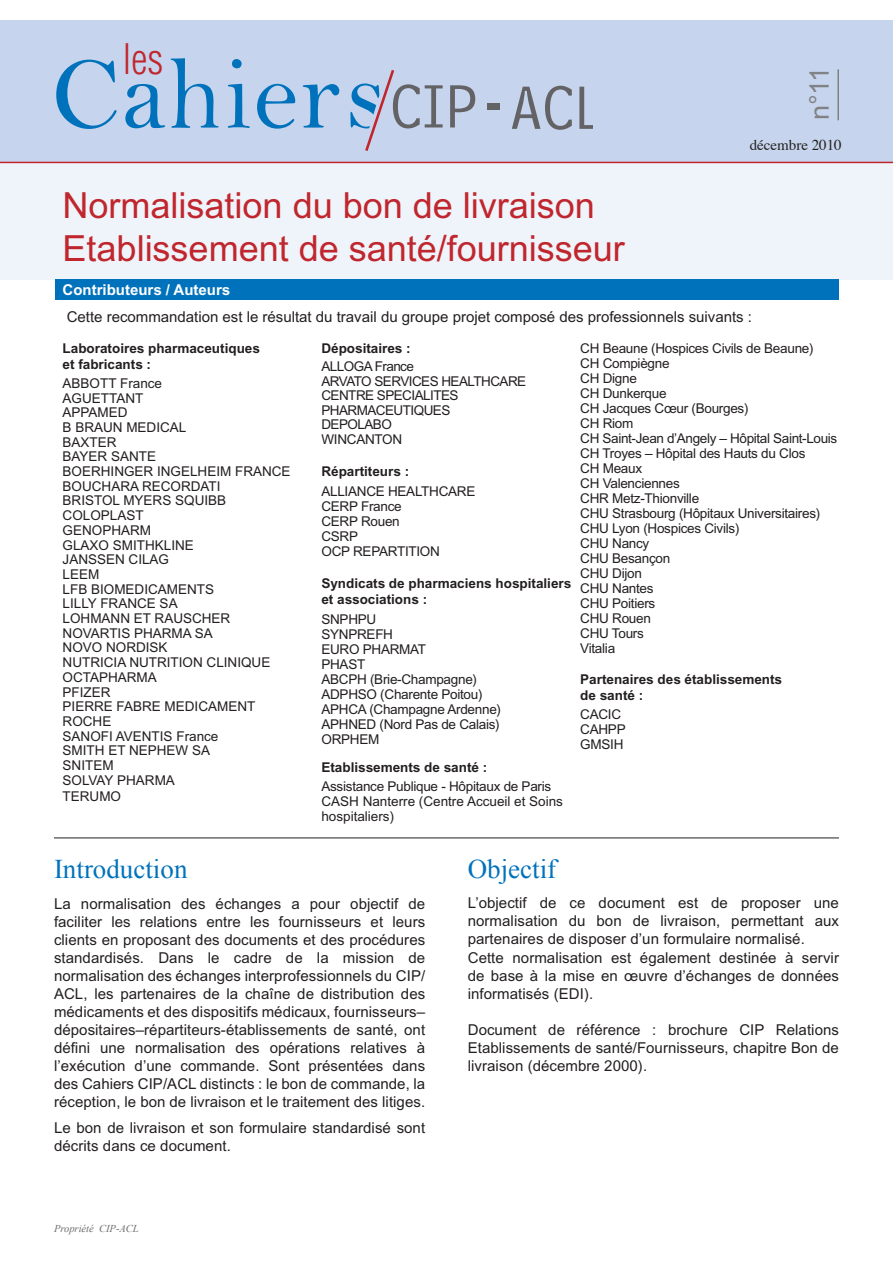
<style>
.page{position:relative;width:893px;height:1263px;background:#fff}
.page>*{position:absolute;margin:0;border:0;box-sizing:border-box;transform-origin:0 0}
.t1{font:300 64.65px "Bell Design";letter-spacing:.02em;color:#636366}
.t2{font:300 condensed 41.1px "Helvetica";color:#c0262d}
.t3{font:36px/43.2px "Arial MT Std";color:#c0262d}
.t4{font:27px "Times New Roman";color:#0072bc}
.t5{font:27px "Arial MT Std";color:#808285}
.t6{font:15px/18px "Arial MT Std";letter-spacing:.005em;color:#231f20;text-align:justify}
.t7{font:700 15px "Arial MT Std";color:#fff}
.t8{font:15px "Times";color:#231f20}
.t9{font:13.5px/15px "Arial MT Std";letter-spacing:-.02em;color:#231f20}
.t10{font:13.5px/14.7px "Arial MT Std";color:#231f20}
.t11{font:700 13.5px/16.2px "Arial MT Std";color:#231f20}
.t12{font:13.5px/14.5px "Arial MT Std";letter-spacing:-.04em;color:#231f20}
.t13{font:italic 10.5px "Times New Roman";color:#6c6d70}
</style>
<div class="page">
<div style="left:0;top:163px;width:893px;height:117px;background:#eff4fa"></div>
<div style="left:0;top:20px;width:893px;height:143px;background:#c6d5ed"></div>
<div style="left:55px;top:280px;width:783px;height:20px;background:#0072bc"></div>
<svg style="left:56px;top:60px;width:61px;height:69px"></svg>
<svg style="left:125px;top:84px;width:40px;height:44px"></svg>
<svg style="left:171px;top:58px;width:48px;height:70px"></svg>
<svg style="left:228px;top:59px;width:22px;height:69px"></svg>
<svg style="left:257px;top:84px;width:38px;height:45px"></svg>
<svg style="left:303px;top:84px;width:36px;height:44px"></svg>
<svg style="left:350px;top:70px;width:45px;height:81px"></svg>
<div style="left:487px;top:103px;width:13px;height:7px;background:#636366"></div>
<hr style="left:837px;top:69px;width:2px;height:51px;background:#808285">
<hr style="left:54px;top:838px;width:785px;height:1px;background:#231f20">
<hr style="left:0;top:162px;width:893px;height:1px;background:#c0262d">
<h2 class="t2" style="left:122px;top:33px;width:43px">les</h2>
<h1 class="t1" style="left:390px;top:69px;width:88px">CIP</h1>
<h1 class="t1" style="left:510px;top:70px;width:92px">ACL</h1>
<h3 class="t3" style="left:63px;top:183px;width:564px">Normalisation du bon de livraison<br>Etablissement de santé/fournisseur</h3>
<h3 class="t5" style="left:804px;top:120px;width:55px;rotate:-90deg">n°11</h3>
<p class="t8" style="left:750px;top:131px;width:94px">décembre 2010</p>
<p class="t7" style="left:63px;top:281px;width:169px">Contributeurs / Auteurs</p>
<p class="t6" style="left:67px;top:307px;width:687px">Cette recommandation est le résultat du travail du groupe projet composé des professionnels suivants :</p>
<p class="t11" style="left:63px;top:340px;width:199px">Laboratoires pharmaceutiques et fabricants :</p>
<p class="t10" style="left:63px;top:376px;width:230px">ABBOTT France<br>AGUETTANT<br>APPAMED<br>B BRAUN MEDICAL<br>BAXTER<br>BAYER SANTE<br>BOERHINGER INGELHEIM FRANCE<br>BOUCHARA RECORDATI<br>BRISTOL MYERS SQUIBB<br>COLOPLAST<br>GENOPHARM<br>GLAXO SMITHKLINE<br>JANSSEN CILAG<br>LEEM<br>LFB BIOMEDICAMENTS<br>LILLY FRANCE SA<br>LOHMANN ET RAUSCHER<br>NOVARTIS PHARMA SA<br>NOVO NORDISK<br>NUTRICIA NUTRITION CLINIQUE<br>OCTAPHARMA<br>PFIZER<br>PIERRE FABRE MEDICAMENT<br>ROCHE<br>SANOFI AVENTIS France<br>SMITH ET NEPHEW SA<br>SNITEM<br>SOLVAY PHARMA</p>
<p class="t9" style="left:63px;top:789px;width:60px">TERUMO</p>
<p class="t11" style="left:321px;top:340px;width:91px">Dépositaires :</p>
<p class="t12" style="left:321px;top:359px;width:206px">ALLOGA France<br>ARVATO SERVICES HEALTHCARE<br>CENTRE SPECIALITES<br>PHARMACEUTIQUES<br>DEPOLABO<br>WINCANTON</p>
<p class="t11" style="left:321px;top:463px;width:89px">Répartiteurs :</p>
<p class="t9" style="left:321px;top:483px;width:155px">ALLIANCE HEALTHCARE<br>CERP France<br>CERP Rouen<br>CSRP<br>OCP REPARTITION</p>
<p class="t11" style="left:321px;top:575px;width:251px">Syndicats de pharmaciens hospitaliers et associations :</p>
<p class="t9" style="left:321px;top:611px;width:181px">SNPHPU<br>SYNPREFH<br>EURO PHARMAT<br>PHAST<br>ABCPH (Brie-Champagne)<br>ADPHSO (Charente Poitou)<br>APHCA (Champagne Ardenne)<br>APHNED (Nord Pas de Calais)<br>ORPHEM</p>
<p class="t11" style="left:321px;top:759px;width:167px">Etablissements de santé :</p>
<p class="t10" style="left:321px;top:779px;width:243px">Assistance Publique - Hôpitaux de Paris<br>CASH Nanterre (Centre Accueil et Soins hospitaliers)</p>
<p class="t9" style="left:580px;top:340px;width:259px">CH Beaune (Hospices Civils de Beaune)<br>CH Compiègne<br>CH Digne<br>CH Dunkerque<br>CH Jacques Cœur (Bourges)<br>CH Riom<br>CH Saint-Jean d’Angely – Hôpital Saint-Louis<br>CH Troyes – Hôpital des Hauts du Clos<br>CH Meaux<br>CH Valenciennes<br>CHR Metz-Thionville<br>CHU Strasbourg (Hôpitaux Universitaires)<br>CHU Lyon (Hospices Civils)<br>CHU Nancy<br>CHU Besançon<br>CHU Dijon<br>CHU Nantes<br>CHU Poitiers<br>CHU Rouen<br>CHU Tours<br>Vitalia</p>
<p class="t11" style="left:580px;top:671px;width:203px">Partenaires des établissements de santé :</p>
<p class="t9" style="left:580px;top:707px;width:47px">CACIC<br>CAHPP<br>GMSIH</p>
<h3 class="t4" style="left:54px;top:850px;width:135px">Introduction</h3>
<p class="t6" style="left:54px;top:894px;width:373px">La normalisation des échanges a pour objectif de faciliter les relations entre les fournisseurs et leurs clients en proposant des documents et des procédures standardisés. Dans le cadre de la mission de normalisation des échanges interprofessionnels du CIP/ ACL, les partenaires de la chaîne de distribution des médicaments et des dispositifs médicaux, fournisseurs– dépositaires–répartiteurs-établissements de santé, ont défini une normalisation des opérations relatives à l’exécution d’une commande. Sont présentées dans des Cahiers CIP/ACL distincts : le bon de commande, la réception, le bon de livraison et le traitement des litiges.</p>
<p class="t6" style="left:54px;top:1119px;width:373px">Le bon de livraison et son formulaire standardisé sont décrits dans ce document.</p>
<p class="t13" style="left:54px;top:1221px;width:86px">Propriété CIP-ACL</p>
<h3 class="t4" style="left:468px;top:850px;width:90px">Objectif</h3>
<p class="t6" style="left:468px;top:894px;width:373px;text-align:left">L’objectif de ce document est de proposer une normalisation du bon de livraison, permettant aux partenaires de disposer d’un formulaire normalisé.<br>Cette normalisation est également destinée à servir de base à la mise en œuvre d’échanges de données informatisés (EDI).</p>
<p class="t6" style="left:468px;top:1020px;width:373px">Document de référence : brochure CIP Relations Etablissements de santé/Fournisseurs, chapitre Bon de livraison (décembre 2000).</p>
</div>
